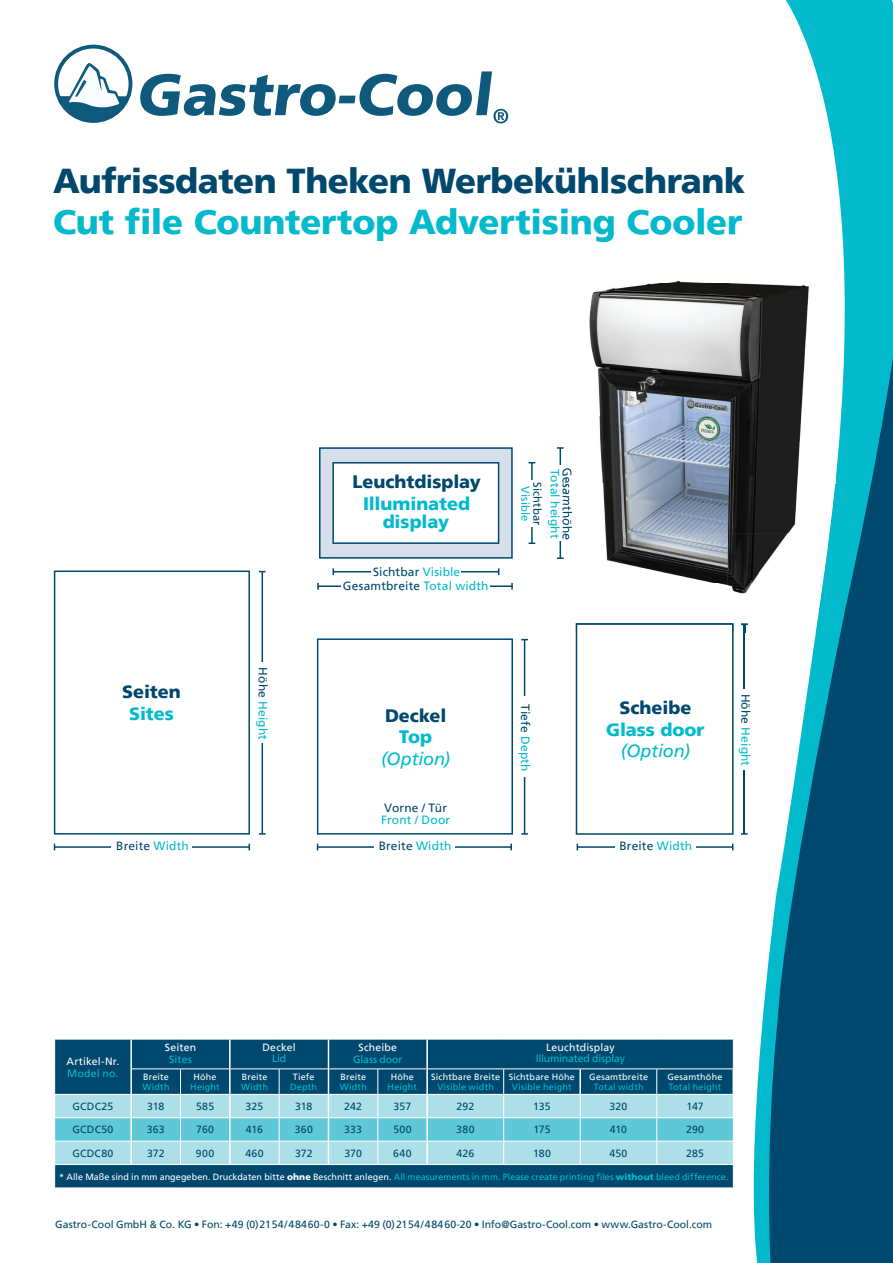
<style>
.page{position:relative;width:893px;height:1263px;background:#fff}
.page>*{position:absolute;margin:0;border:0;box-sizing:border-box;transform-origin:0 0}
.t1{font:900 34.5px "Frutiger LT";letter-spacing:-.015em;color:#00486d}
.t2{font:900 34.5px "Frutiger LT";letter-spacing:-.005em;color:#03bacc}
.t3{font:900 18px/18px "Frutiger LT";letter-spacing:-.005em;color:#03bacc;text-align:center}
.t4{font:900 18px "Frutiger LT";letter-spacing:-.005em;color:#00486d}
.t5{font:italic 18px "Frutiger LT";letter-spacing:-.01em;color:#03bacc}
.t6{font:12px "Frutiger LT";letter-spacing:.01em;color:#00486d}
.t7{font:12px "Frutiger LT";letter-spacing:.01em;color:#03bacc}
.t8{font:11.25px "Frutiger LT";letter-spacing:.015em;color:#00486d}
.t9{font:11.25px "Frutiger LT";letter-spacing:.015em;color:#03bacc}
.t10{font:10.5px "Frutiger LT";letter-spacing:.01em;color:#00486d}
.t11{font:10.5px "Frutiger LT";letter-spacing:.015em;color:#fff}
.t12{font:10.5px "Frutiger LT";letter-spacing:-.01em;color:#03bacc}
.t13{font:9px "Frutiger LT";letter-spacing:.01em;color:#03bacc}
.t14{font:9px "Frutiger LT";letter-spacing:.02em;color:#fff}
.s1{color:#03bacc}
.s2{color:#00486d}
.s3{color:#fff}
.s4{font-weight:900;color:#fff}
.s5{font-weight:900}
</style>
<div class="page">
<svg style="left:743px;top:0;width:150px;height:1263px"></svg>
<svg style="left:54px;top:1039px;width:680px;height:148px;background:#4e91a8"></svg>
<hr style="left:426px;top:1094px;width:2px;height:24px;background:#fff">
<hr style="left:426px;top:1118px;width:2px;height:23px;background:#fff">
<hr style="left:426px;top:1141px;width:2px;height:23px;background:#fff">
<div style="left:54px;top:45px;width:78px;height:78px;border:4px solid #0f5a7c;border-radius:50%"></div>
<svg style="left:60px;top:63px;width:67px;height:60px"></svg>
<svg style="left:140px;top:71px;width:368px;height:52px"></svg>
<div style="left:54px;top:570px;width:196px;height:264px;border:2px solid #00486d"></div>
<div style="left:317px;top:638px;width:196px;height:196px;border:2px solid #00486d"></div>
<svg style="left:576px;top:633px;width:158px;height:202px"></svg>
<hr style="left:54px;top:846px;width:195px;height:2px;background:#00486d">
<hr style="left:262px;top:572px;width:1px;height:262px;background:#00486d">
<svg style="left:259px;top:833px;width:7px;height:2px"></svg>
<hr style="left:577px;top:846px;width:156px;height:2px;background:#00486d">
<div style="left:111px;top:841px;width:81px;height:10px;background:#fff"></div>
<hr style="left:318px;top:846px;width:193px;height:2px;background:#00486d">
<svg style="left:510px;top:844px;width:2px;height:6px"></svg>
<div style="left:374px;top:841px;width:81px;height:10px;background:#fff"></div>
<hr style="left:524px;top:640px;width:1px;height:194px;background:#00486d">
<svg style="left:521px;top:833px;width:7px;height:2px"></svg>
<div style="left:520px;top:696px;width:10px;height:81px;background:#fff"></div>
<hr style="left:744px;top:624px;width:1px;height:210px;background:#00486d">
<svg style="left:741px;top:833px;width:7px;height:2px"></svg>
<div style="left:740px;top:689px;width:10px;height:80px;background:#fff"></div>
<div style="left:615px;top:841px;width:80px;height:10px;background:#fff"></div>
<div style="left:258px;top:662px;width:10px;height:81px;background:#fff"></div>
<div style="left:319px;top:447px;width:194px;height:112px;background:#d7e0ea;border:2px solid #00486d"></div>
<hr style="left:333px;top:571px;width:166px;height:1px;background:#00486d">
<hr style="left:318px;top:585px;width:194px;height:2px;background:#00486d">
<svg style="left:317px;top:583px;width:2px;height:7px"></svg>
<svg style="left:511px;top:583px;width:2px;height:7px"></svg>
<hr style="left:531px;top:463px;width:2px;height:80px;background:#00486d">
<svg style="left:529px;top:542px;width:6px;height:2px"></svg>
<hr style="left:560px;top:448px;width:1px;height:110px;background:#00486d">
<svg style="left:557px;top:557px;width:7px;height:2px"></svg>
<svg style="left:557px;top:447px;width:7px;height:2px"></svg>
<div style="left:341px;top:581px;width:148px;height:9px;background:#fff"></div>
<div style="left:519px;top:480px;width:23px;height:46px;background:#fff"></div>
<div style="left:544px;top:465px;width:28px;height:76px;background:#fff"></div>
<div style="left:332px;top:462px;width:167px;height:82px;background:#fff;border:2px solid #00486d"></div>
<div style="left:371px;top:567px;width:90px;height:9px;background:#fff"></div>
<img style="left:589px;top:281px;width:139px;height:202px">
<img style="left:728px;top:234px;width:107px;height:249px">
<img style="left:603px;top:483px;width:232px;height:50px">
<img style="left:605px;top:533px;width:211px;height:50px">
<img style="left:575px;top:583px;width:241px;height:50px">
<img style="left:816px;top:486px;width:19px;height:147px">
<img style="left:567px;top:234px;width:175px;height:8px">
<img style="left:576px;top:623px;width:158px;height:10px">
<svg style="left:741px;top:623px;width:7px;height:10px"></svg>
<img style="left:567px;top:468px;width:5px;height:71px">
<h1 class="t1" style="left:53px;top:160px;width:694px">Aufrissdaten Theken Werbekühlschrank</h1>
<h1 class="t2" style="left:53px;top:201px;width:691px">Cut file Countertop Advertising Cooler</h1>
<h2 class="t4" style="left:352px;top:471px;width:130px">Leuchtdisplay</h2>
<h2 class="t3" style="left:363px;top:494px;width:108px">Illuminated display</h2>
<p class="t6" style="left:373px;top:565px;width:89px">Sichtbar <span class="s1">Visible</span></p>
<p class="t6" style="left:343px;top:579px;width:147px">Gesamtbreite <span class="s1">Total width</span></p>
<p class="t7" style="left:562px;top:469px;width:71px;rotate:90deg">Total height</p>
<p class="t6" style="left:574px;top:468px;width:74px;rotate:90deg">Gesamthöhe</p>
<p class="t8" style="left:544px;top:482px;width:45px;rotate:90deg">Sichtbar</p>
<p class="t9" style="left:532px;top:486px;width:37px;rotate:90deg">Visible</p>
<p class="t7" style="left:270px;top:667px;width:74px;rotate:90deg"><span class="s2">Höhe</span> Height</p>
<h2 class="t4" style="left:122px;top:681px;width:60px">Seiten</h2>
<h2 class="t3" style="left:129px;top:705px;width:46px">Sites</h2>
<h2 class="t4" style="left:385px;top:704px;width:63px">Deckel</h2>
<h2 class="t3" style="left:399px;top:728px;width:34px">Top</h2>
<h2 class="t5" style="left:381px;top:748px;width:71px">(Option)</h2>
<p class="t6" style="left:384px;top:801px;width:64px">Vorne / Tür</p>
<p class="t7" style="left:381px;top:813px;width:70px">Front / Door</p>
<p class="t6" style="left:116px;top:839px;width:74px">Breite <span class="s1">Width</span></p>
<p class="t6" style="left:379px;top:839px;width:74px">Breite <span class="s1">Width</span></p>
<p class="t6" style="left:532px;top:704px;width:69px;rotate:90deg">Tiefe <span class="s1">Depth</span></p>
<p class="t7" style="left:753px;top:694px;width:74px;rotate:90deg"><span class="s2">Höhe</span> Height</p>
<h2 class="t4" style="left:619px;top:697px;width:73px">Scheibe</h2>
<h2 class="t3" style="left:606px;top:720px;width:100px">Glass door</h2>
<h2 class="t5" style="left:621px;top:740px;width:71px">(Option)</h2>
<p class="t6" style="left:619px;top:839px;width:74px">Breite <span class="s1">Width</span></p>
<p class="t11" style="left:66px;top:1055px;width:54px">Artikel-Nr.</p>
<p class="t12" style="left:67px;top:1067px;width:53px">Model no.</p>
<p class="t11" style="left:165px;top:1041px;width:33px">Seiten</p>
<p class="t12" style="left:169px;top:1053px;width:24px">Sites</p>
<p class="t11" style="left:262px;top:1041px;width:35px">Deckel</p>
<p class="t12" style="left:272px;top:1052px;width:16px">Lid</p>
<p class="t11" style="left:359px;top:1041px;width:40px">Scheibe</p>
<p class="t12" style="left:353px;top:1053px;width:51px">Glass door</p>
<p class="t11" style="left:546px;top:1041px;width:70px">Leuchtdisplay</p>
<p class="t12" style="left:536px;top:1052px;width:91px">Illuminated display</p>
<p class="t14" style="left:143px;top:1071px;width:27px">Breite</p>
<p class="t13" style="left:143px;top:1082px;width:28px">Width</p>
<p class="t14" style="left:193px;top:1071px;width:25px">Höhe</p>
<p class="t13" style="left:190px;top:1082px;width:31px">Height</p>
<p class="t14" style="left:242px;top:1071px;width:27px">Breite</p>
<p class="t13" style="left:241px;top:1082px;width:28px">Width</p>
<p class="t14" style="left:293px;top:1071px;width:23px">Tiefe</p>
<p class="t13" style="left:290px;top:1082px;width:28px">Depth</p>
<p class="t14" style="left:340px;top:1071px;width:27px">Breite</p>
<p class="t13" style="left:340px;top:1082px;width:28px">Width</p>
<p class="t14" style="left:391px;top:1071px;width:25px">Höhe</p>
<p class="t13" style="left:388px;top:1082px;width:31px">Height</p>
<p class="t14" style="left:431px;top:1071px;width:70px">Sichtbare Breite</p>
<p class="t13" style="left:437px;top:1082px;width:58px">Visible width</p>
<p class="t14" style="left:509px;top:1071px;width:68px">Sichtbare Höhe</p>
<p class="t13" style="left:512px;top:1082px;width:61px">Visible height</p>
<p class="t14" style="left:589px;top:1071px;width:60px">Gesamtbreite</p>
<p class="t13" style="left:594px;top:1082px;width:51px">Total width</p>
<p class="t14" style="left:667px;top:1071px;width:57px">Gesamthöhe</p>
<p class="t13" style="left:669px;top:1082px;width:54px">Total height</p>
<p class="t10" style="left:73px;top:1100px;width:42px">GCDC25</p>
<p class="t10" style="left:147px;top:1100px;width:19px">318</p>
<p class="t10" style="left:196px;top:1100px;width:20px">585</p>
<p class="t10" style="left:246px;top:1100px;width:19px">325</p>
<p class="t10" style="left:295px;top:1100px;width:19px">318</p>
<p class="t10" style="left:344px;top:1100px;width:19px">242</p>
<p class="t10" style="left:394px;top:1100px;width:19px">357</p>
<p class="t10" style="left:457px;top:1100px;width:19px">292</p>
<p class="t10" style="left:533px;top:1100px;width:19px">135</p>
<p class="t10" style="left:610px;top:1100px;width:19px">320</p>
<p class="t10" style="left:686px;top:1100px;width:19px">147</p>
<p class="t10" style="left:73px;top:1123px;width:42px">GCDC50</p>
<p class="t10" style="left:147px;top:1123px;width:19px">363</p>
<p class="t10" style="left:196px;top:1123px;width:19px">760</p>
<p class="t10" style="left:246px;top:1123px;width:19px">416</p>
<p class="t10" style="left:295px;top:1123px;width:20px">360</p>
<p class="t10" style="left:344px;top:1123px;width:19px">333</p>
<p class="t10" style="left:393px;top:1123px;width:20px">500</p>
<p class="t10" style="left:456px;top:1123px;width:20px">380</p>
<p class="t10" style="left:533px;top:1123px;width:19px">175</p>
<p class="t10" style="left:610px;top:1123px;width:19px">410</p>
<p class="t10" style="left:686px;top:1123px;width:20px">290</p>
<p class="t10" style="left:72px;top:1147px;width:43px">GCDC80</p>
<p class="t10" style="left:147px;top:1147px;width:19px">372</p>
<p class="t10" style="left:196px;top:1147px;width:20px">900</p>
<p class="t10" style="left:245px;top:1147px;width:20px">460</p>
<p class="t10" style="left:295px;top:1147px;width:19px">372</p>
<p class="t10" style="left:344px;top:1147px;width:19px">370</p>
<p class="t10" style="left:393px;top:1147px;width:20px">640</p>
<p class="t10" style="left:456px;top:1147px;width:19px">426</p>
<p class="t10" style="left:533px;top:1147px;width:19px">180</p>
<p class="t10" style="left:609px;top:1147px;width:19px">450</p>
<p class="t10" style="left:686px;top:1147px;width:19px">285</p>
<p class="t13" style="left:59px;top:1171px;width:671px"><span class="s3">* Alle Maße sind in mm angegeben. Druckdaten bitte</span> <span class="s4">ohne</span> <span class="s3">Beschnitt anlegen.</span> All measurements in mm. Please create printing files <span class="s5">without</span> bleed difference.</p>
<p class="t10" style="left:55px;top:1218px;width:658px">Gastro-Cool GmbH &amp; Co. KG • Fon: +49 (0) 21 54 / 4 84 60-0 • Fax: +49 (0) 21 54 / 4 84 60-20 • Info@Gastro-Cool.com • www.Gastro-Cool.com</p>
</div>
